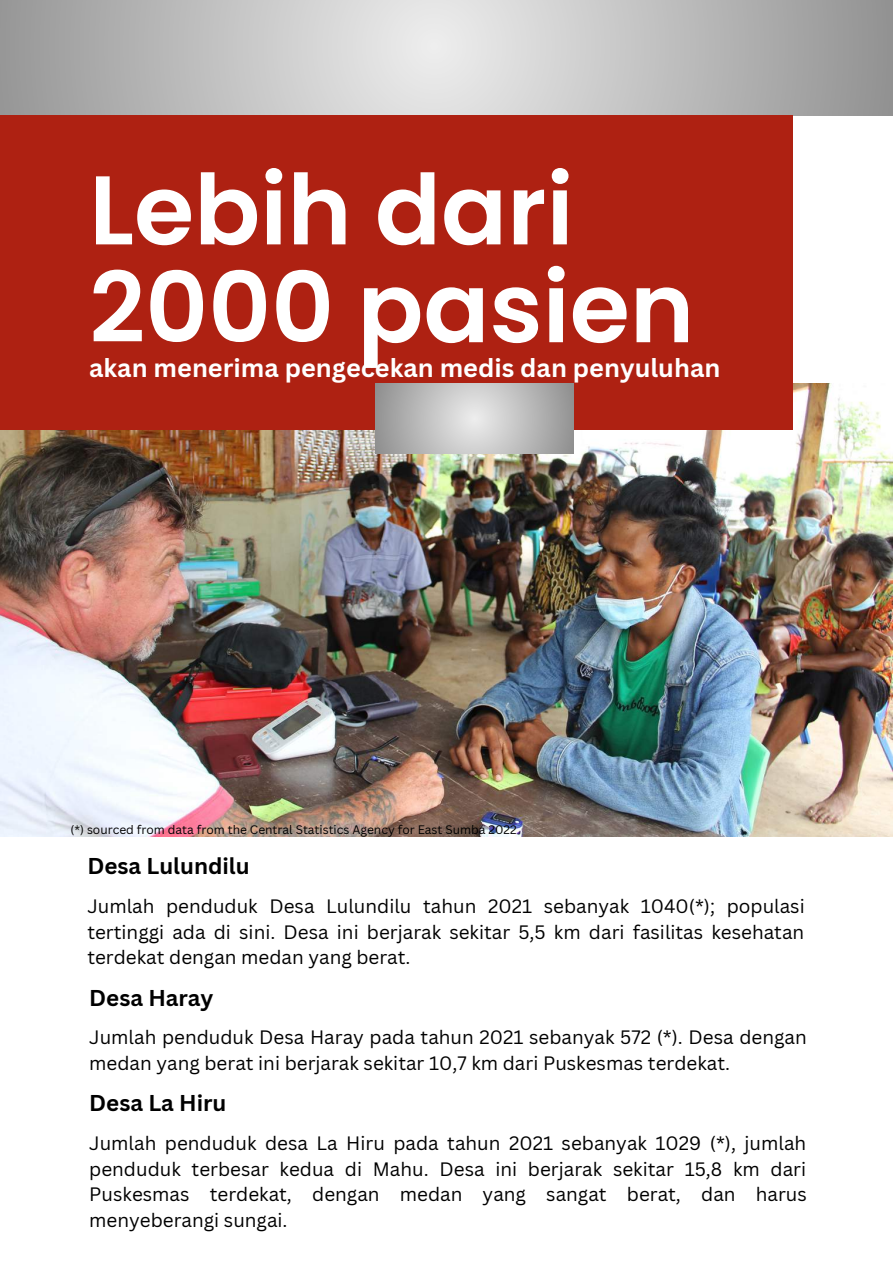
<style>
.page{position:relative;width:893px;height:1264px;background:#fff}
.page>*{position:absolute;margin:0;border:0;box-sizing:border-box;transform-origin:0 0}
.t1{font:600 97.35px/97.8px "Poppins";color:#fff}
.t2{font:700 25.35px "Canva Sans";color:#fff}
.t3{font:700 22.35px "Canva Sans";color:#000}
.t4{font:18.9px/25.8px "Canva Sans";color:#000;text-align:justify}
.t5{font:12px "Canva Sans";color:#000}
</style>
<div class="page">
<svg style="left:0;top:0;width:892px;height:115px"></svg>
<img style="left:0;top:383px;width:892px;height:453px">
<div style="left:0;top:115px;width:792px;height:315px;background:#ae2112"></div>
<svg style="left:375px;top:383px;width:198px;height:70px"></svg>
<h1 class="t1" style="left:89px;top:161px;width:606px">Lebih dari<br>2000 pasien</h1>
<h2 class="t2" style="left:89px;top:350px;width:632px">akan menerima pengecekan medis dan penyuluhan</h2>
<p class="t5" style="left:71px;top:821px;width:447px">(*) sourced from data from the Central Statistics Agency for East Sumba 2022</p>
<p class="t3" style="left:87px;top:850px;width:164px">Desa Lulundilu</p>
<p class="t4" style="left:87px;top:892px;width:718px">Jumlah penduduk Desa Lulundilu tahun 2021 sebanyak 1040(*); populasi tertinggi ada di sini. Desa ini berjarak sekitar 5,5 km dari fasilitas kesehatan terdekat dengan medan yang berat.</p>
<p class="t3" style="left:89px;top:981px;width:126px">Desa Haray</p>
<p class="t4" style="left:89px;top:1023px;width:719px">Jumlah penduduk Desa Haray pada tahun 2021 sebanyak 572 (*). Desa dengan medan yang berat ini berjarak sekitar 10,7 km dari Puskesmas terdekat.</p>
<p class="t3" style="left:89px;top:1087px;width:139px">Desa La Hiru</p>
<p class="t4" style="left:89px;top:1129px;width:719px">Jumlah penduduk desa La Hiru pada tahun 2021 sebanyak 1029 (*), jumlah penduduk terbesar kedua di Mahu. Desa ini berjarak sekitar 15,8 km dari Puskesmas terdekat, dengan medan yang sangat berat, dan harus menyeberangi sungai.</p>
</div>
